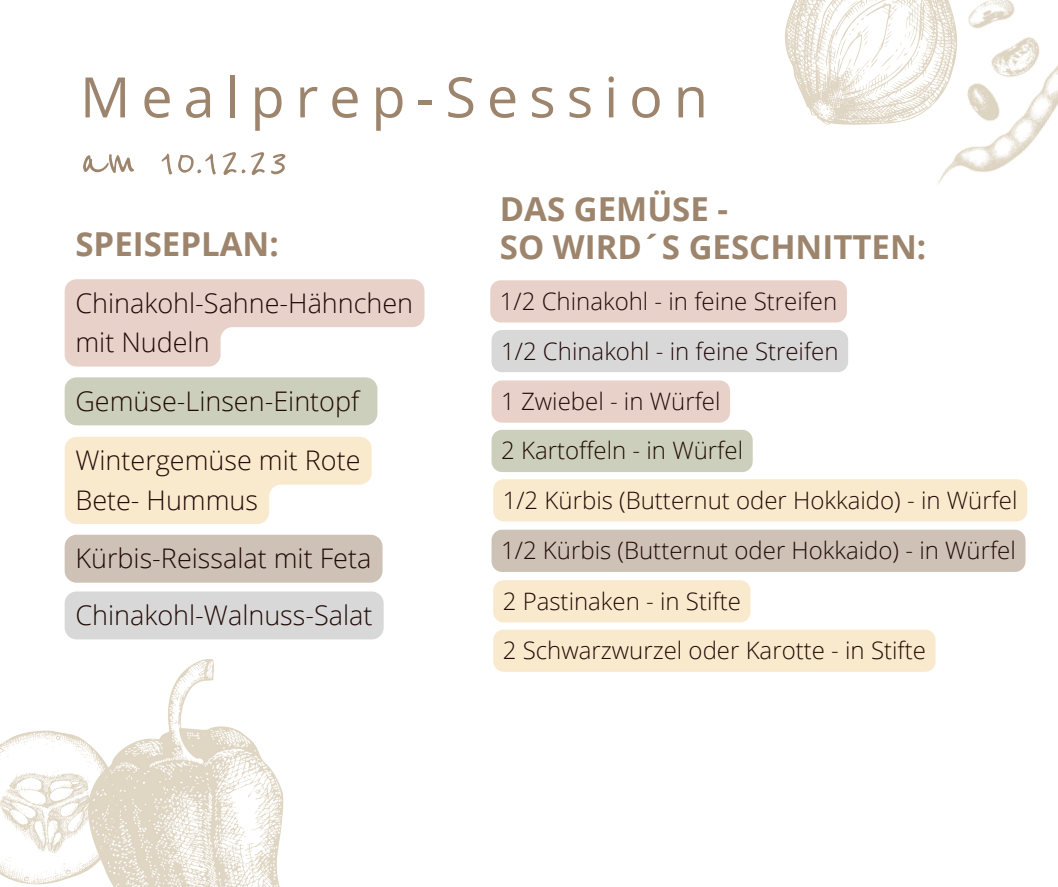
<style>
.page{position:relative;width:1058px;height:887px;background:#fff}
.page>*{position:absolute;margin:0;border:0;box-sizing:border-box;transform-origin:0 0}
.t1{font:55.8px "Open Sans";letter-spacing:.195em;color:#9d846c}
.t2{font:55.65px "Reenie Beanie";color:#9d846c}
.t3{font:700 33px "Open Sans";color:#9d846c}
.t4{font:300 27px/39.3px "Open Sans";color:#210a06}
.t5{font:300 24px "Open Sans";color:#210a06}
</style>
<div class="page">
<img style="left:122px;top:659px;width:162px;height:227px">
<img style="left:785px;top:0;width:98px;height:125px">
<img style="left:883px;top:0;width:175px;height:184px">
<img style="left:0;top:730px;width:122px;height:156px">
<div style="left:490px;top:280px;width:357px;height:42px;background:#e8d1c8;border-radius:11px"></div>
<div style="left:491px;top:430px;width:261px;height:42px;background:#cccfbb"></div>
<div style="left:493px;top:629px;width:442px;height:42px;background:#faeacd;border-radius:11px"></div>
<div style="left:493px;top:479px;width:534px;height:42px;background:#faeacd;border-radius:11px"></div>
<div style="left:491px;top:380px;width:239px;height:42px;background:#e8d1c8"></div>
<div style="left:493px;top:580px;width:257px;height:42px;background:#faeacd"></div>
<div style="left:491px;top:529px;width:534px;height:43px;background:#cec1b5;border-radius:11px"></div>
<div style="left:491px;top:330px;width:357px;height:42px;background:#d9d8d8;border-radius:11px"></div>
<svg style="left:65px;top:279px;width:359px;height:87px"></svg>
<div style="left:65px;top:377px;width:312px;height:48px;background:#cccfbb"></div>
<svg style="left:65px;top:437px;width:307px;height:87px"></svg>
<div style="left:65px;top:534px;width:317px;height:48px;background:#cec1b5"></div>
<div style="left:65px;top:591px;width:319px;height:48px;background:#d9d8d8"></div>
<p class="t1" style="left:80px;top:58px;width:629px">Mealprep-Session</p>
<p class="t2" style="left:80px;top:133px;width:210px">am 10.12.23</p>
<p class="t3" style="left:75px;top:220px;width:205px">SPEISEPLAN:</p>
<p class="t4" style="left:75px;top:282px;width:339px">Chinakohl-Sahne-Hähnchen mit Nudeln</p>
<p class="t4" style="left:75px;top:381px;width:285px">Gemüse-Linsen-Eintopf</p>
<p class="t4" style="left:75px;top:440px;width:286px">Wintergemüse mit Rote<br>Bete- Hummus</p>
<p class="t4" style="left:75px;top:538px;width:297px">Kürbis-Reissalat mit Feta</p>
<p class="t4" style="left:75px;top:595px;width:298px">Chinakohl-Walnuss-Salat</p>
<p class="t3" style="left:500px;top:185px;width:230px">DAS GEMÜSE -</p>
<p class="t3" style="left:500px;top:224px;width:428px">SO WIRD´S GESCHNITTEN:</p>
<p class="t5" style="left:500px;top:284px;width:339px">1/2 Chinakohl - in feine Streifen</p>
<p class="t5" style="left:501px;top:334px;width:339px">1/2 Chinakohl - in feine Streifen</p>
<p class="t5" style="left:501px;top:384px;width:221px">1 Zwiebel - in Würfel</p>
<p class="t5" style="left:501px;top:433px;width:243px">2 Kartoffeln - in Würfel</p>
<p class="t5" style="left:503px;top:483px;width:516px">1/2 Kürbis (Butternut oder Hokkaido) - in Würfel</p>
<p class="t5" style="left:501px;top:533px;width:516px">1/2 Kürbis (Butternut oder Hokkaido) - in Würfel</p>
<p class="t5" style="left:503px;top:584px;width:240px">2 Pastinaken - in Stifte</p>
<p class="t5" style="left:503px;top:633px;width:425px">2 Schwarzwurzel oder Karotte - in Stifte</p>
</div>
